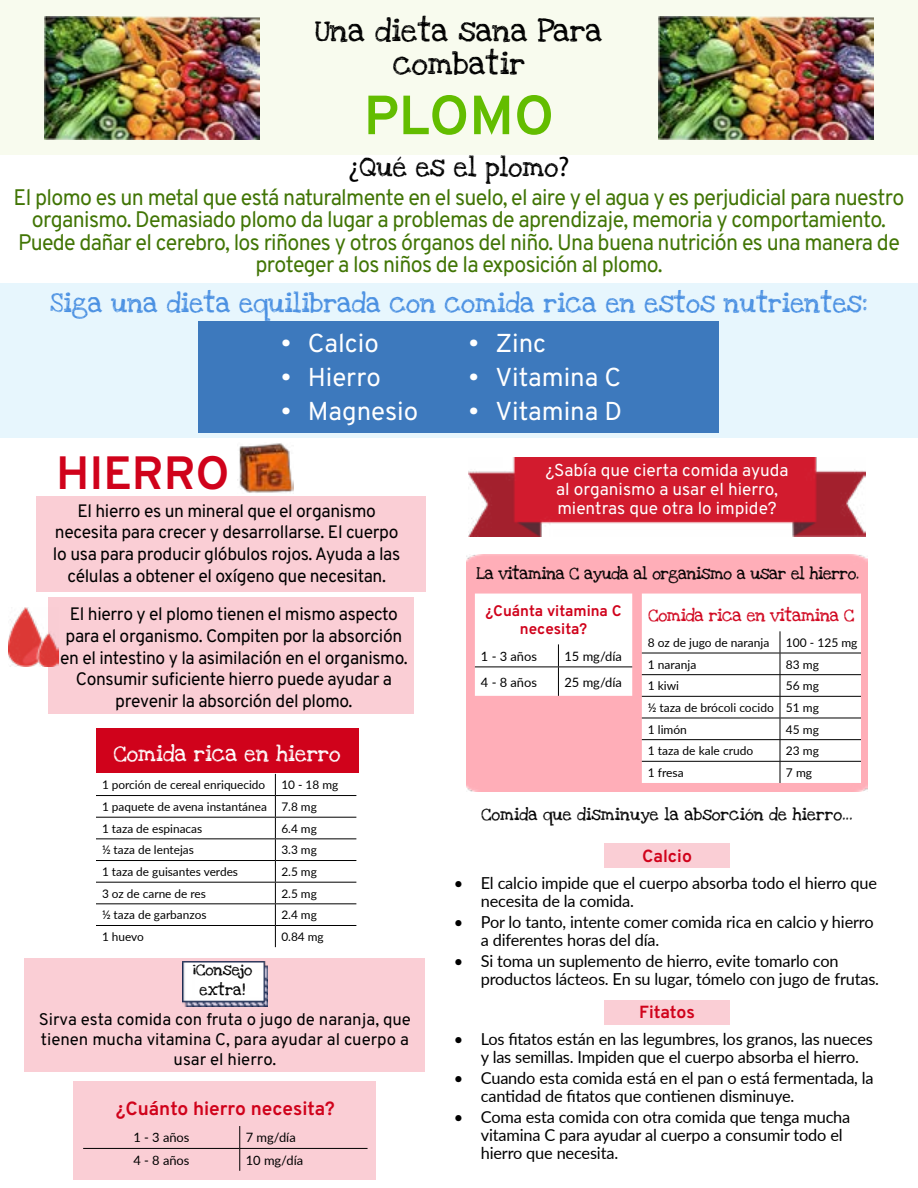
<style>
.page{position:relative;width:918px;height:1188px;background:#fff}
.page>*{position:absolute;margin:0;border:0;box-sizing:border-box;transform-origin:0 0}
.t1{font:700 55.05px "Overpass";color:#63bd00}
.t2{font:700 46.65px "Overpass";color:#d0021b}
.t3{font:32.25px/33px "Love Ya Like A Sister";color:#000;text-align:center}
.t4{font:28.2px "Love Ya Like A Sister";color:#4a90e2}
.t5{font:28.2px "Love Ya Like A Sister";color:#000}
.t6{font:25.8px "Overpass";color:#fff}
.t7{font:22.95px "Love Ya Like A Sister";color:#fff}
.t8{font:22.5px/22.5px "Overpass";letter-spacing:-.03em;color:#417505;text-align:center;scale:.95 1}
.t9{font:700 19.2px "Overpass";color:#d0021b}
.t10{font:18px/21.6px "Overpass";letter-spacing:-.02em;color:#000;text-align:center}
.t11{font:18px "Love Ya Like A Sister";letter-spacing:-.02em;color:#d0021b}
.t12{font:17.7px "Love Ya Like A Sister";letter-spacing:-.01em;color:#000}
.t13{font:700 17.55px "Overpass";color:#d0021b}
.t14{font:17.25px/18.8px "Overpass";color:#fff;text-align:center}
.t15{font:16.8px/20.1px "Overpass";color:#000;text-align:center}
.t16{font:16.5px/18px "Lato";letter-spacing:-.01em;color:#000}
.t17{font:16.5px/19.8px "Love Ya Like A Sister";color:#000;text-align:center}
.t18{font:700 15.3px/18.3px "Overpass";color:#d0021b;text-align:center}
.t19{font:12.9px "Lato";color:#000}
.t20{font:12px/21.6px "Lato";color:#000;text-align:justify}
.t21{font:11.85px/21.6px "Lato";color:#000}
.s1{font-family:"Myriad Pro"}
</style>
<div class="page">
<div style="left:1px;top:1px;width:917px;height:154px;background:#f8fbee"></div>
<img style="left:239px;top:443px;width:55px;height:50px">
<img style="left:44px;top:16px;width:215px;height:123px">
<img style="left:659px;top:16px;width:215px;height:123px">
<img style="left:468px;top:457px;width:398px;height:80px">
<div style="left:0;top:284px;width:918px;height:154px;background:#e7f6fd"></div>
<div style="left:199px;top:322px;width:520px;height:111px;background:#3d79bd"></div>
<div style="left:36px;top:496px;width:389px;height:96px;background:#faced5"></div>
<div style="left:48px;top:597px;width:366px;height:117px;background:#faced5"></div>
<div style="left:24px;top:958px;width:401px;height:114px;background:#faced5"></div>
<div style="left:74px;top:1081px;width:302px;height:99px;background:#faced5"></div>
<div style="left:604px;top:1000px;width:126px;height:24px;background:#faced5"></div>
<div style="left:604px;top:844px;width:126px;height:24px;background:#faced5"></div>
<img style="left:9px;top:607px;width:50px;height:59px">
<div style="left:467px;top:555px;width:400px;height:236px;background:#ffaeb8"></div>
<img style="left:182px;top:962px;width:86px;height:44px">
<div style="left:96px;top:728px;width:262px;height:44px;background:#d0021b"></div>
<svg style="left:475px;top:594px;width:157px;height:102px"></svg>
<hr style="left:83px;top:1148px;width:157px;height:1px;background:#000">
<hr style="left:240px;top:1148px;width:128px;height:1px;background:#000">
<svg style="left:239px;top:1126px;width:1px;height:45px"></svg>
<svg style="left:642px;top:594px;width:219px;height:189px"></svg>
<svg style="left:96px;top:774px;width:260px;height:173px"></svg>
<hr style="left:96px;top:795px;width:179px;height:1px;background:#000">
<hr style="left:275px;top:795px;width:81px;height:1px;background:#000">
<hr style="left:96px;top:817px;width:179px;height:1px;background:#000">
<hr style="left:275px;top:817px;width:81px;height:1px;background:#000">
<hr style="left:96px;top:838px;width:179px;height:1px;background:#000">
<hr style="left:275px;top:838px;width:81px;height:1px;background:#000">
<hr style="left:96px;top:860px;width:179px;height:1px;background:#000">
<hr style="left:275px;top:860px;width:81px;height:1px;background:#000">
<hr style="left:96px;top:882px;width:179px;height:1px;background:#000">
<hr style="left:275px;top:882px;width:81px;height:1px;background:#000">
<hr style="left:96px;top:903px;width:179px;height:1px;background:#000">
<hr style="left:275px;top:903px;width:81px;height:1px;background:#000">
<svg style="left:275px;top:774px;width:1px;height:173px"></svg>
<hr style="left:96px;top:925px;width:179px;height:1px;background:#000">
<hr style="left:275px;top:925px;width:81px;height:1px;background:#000">
<h3 class="t3" style="left:315px;top:15px;width:289px">Una dieta sana Para combatir</h3>
<h1 class="t1" style="left:364px;top:76px;width:192px">PLOMO</h1>
<h3 class="t5" style="left:348px;top:150px;width:223px"><span class="s1">¿</span>Qué es el plomo<span class="s1">?</span></h3>
<p class="t8" style="left:14px;top:186px;width:939px">El plomo es un metal que está naturalmente en el suelo, el aire y el agua y es perjudicial para nuestro organismo. Demasiado plomo da lugar a problemas de aprendizaje, memoria y comportamiento.<br>Puede dañar el cerebro, los riñones y otros órganos del niño. Una buena nutrición es una manera de proteger a los niños de la exposición al plomo.</p>
<h3 class="t4" style="left:50px;top:286px;width:819px">Siga una dieta equilibrada con comida rica en estos nutrientes:</h3>
<h3 class="t6" style="left:281px;top:324px;width:100px">• Calcio</h3>
<h3 class="t6" style="left:281px;top:358px;width:102px">• Hierro</h3>
<h3 class="t6" style="left:281px;top:392px;width:139px">• Magnesio</h3>
<h3 class="t6" style="left:468px;top:324px;width:79px">• Zinc</h3>
<h3 class="t6" style="left:468px;top:358px;width:154px">• Vitamina C</h3>
<h3 class="t6" style="left:468px;top:392px;width:155px">• Vitamina D</h3>
<h2 class="t2" style="left:56px;top:440px;width:175px">HIERRO</h2>
<p class="t10" style="left:53px;top:500px;width:349px">El hierro es un mineral que el organismo necesita para crecer y desarrollarse. El cuerpo lo usa para producir glóbulos rojos. Ayuda a las células a obtener el oxígeno que necesitan.</p>
<p class="t10" style="left:60px;top:604px;width:349px">El hierro y el plomo tienen el mismo aspecto para el organismo. Compiten por la absorción en el intestino y la asimilación en el organismo.<br>Consumir suficiente hierro puede ayudar a prevenir la absorción del plomo.</p>
<h3 class="t7" style="left:114px;top:740px;width:228px">Comida rica en hierro</h3>
<p class="t21" style="left:102px;top:774px;width:165px">1 porción de cereal enriquecido</p>
<p class="t21" style="left:102px;top:774px;width:238px;text-indent:179px">10 - 18 mg<br>1 paquete de avena instantánea 7.8 mg<br>1 taza de espinacas</p>
<p class="t21" style="left:281px;top:817px;width:37px">6.4 mg</p>
<p class="t21" style="left:102px;top:839px;width:93px">½ taza de lentejas</p>
<p class="t21" style="left:281px;top:839px;width:37px">3.3 mg</p>
<p class="t21" style="left:102px;top:861px;width:138px">1 taza de guisantes verdes</p>
<p class="t21" style="left:281px;top:861px;width:37px">2.5 mg</p>
<p class="t21" style="left:102px;top:882px;width:105px">3 oz de carne de res</p>
<p class="t21" style="left:281px;top:882px;width:37px">2.5 mg</p>
<p class="t21" style="left:102px;top:904px;width:106px">½ taza de garbanzos</p>
<p class="t21" style="left:281px;top:904px;width:37px">2.4 mg</p>
<p class="t21" style="left:102px;top:926px;width:43px">1 huevo</p>
<p class="t21" style="left:281px;top:926px;width:44px">0.84 mg</p>
<p class="t17" style="left:192px;top:961px;width:61px">¡Consejo extra!</p>
<p class="t15" style="left:39px;top:1009px;width:374px">Sirva esta comida con fruta o jugo de naranja, que tienen mucha vitamina C, para ayudar al cuerpo a usar el hierro.</p>
<p class="t9" style="left:116px;top:1095px;width:221px">¿Cuánto hierro necesita?</p>
<p class="t19" style="left:133px;top:1129px;width:58px">1 - 3 años</p>
<p class="t19" style="left:246px;top:1129px;width:52px">7 mg/día</p>
<p class="t19" style="left:133px;top:1151px;width:58px">4 - 8 años</p>
<p class="t19" style="left:246px;top:1151px;width:59px">10 mg/día</p>
<p class="t14" style="left:545px;top:461px;width:245px">¿Sabía que cierta comida ayuda al organismo a usar el hierro, mientras que otra lo impide?</p>
<p class="t12" style="left:476px;top:563px;width:384px">La vitamina C ayuda al organismo a usar el hierro.</p>
<p class="t18" style="left:486px;top:601px;width:138px">¿Cuánta vitamina C necesita?</p>
<p class="t19" style="left:481px;top:647px;width:58px">1 - 3 años</p>
<p class="t19" style="left:564px;top:647px;width:59px">15 mg/día</p>
<p class="t19" style="left:481px;top:673px;width:58px">4 - 8 años</p>
<p class="t19" style="left:564px;top:673px;width:59px">25 mg/día</p>
<p class="t11" style="left:649px;top:604px;width:207px">Comida rica en vitamina C</p>
<p class="t20" style="left:648px;top:631px;width:123px">8 oz de jugo de naranja</p>
<p class="t20" style="left:786px;top:631px;width:73px">100 - 125 mg</p>
<p class="t20" style="left:648px;top:653px;width:50px">1 naranja</p>
<p class="t20" style="left:786px;top:653px;width:35px">83 mg</p>
<p class="t20" style="left:648px;top:675px;width:33px">1 kiwi</p>
<p class="t20" style="left:648px;top:675px;width:173px;text-indent:138px">56 mg ½ taza de brócoli cocido 51 mg 1 limón</p>
<p class="t20" style="left:786px;top:718px;width:35px">45 mg</p>
<p class="t20" style="left:648px;top:740px;width:107px">1 taza de kale crudo</p>
<p class="t20" style="left:786px;top:740px;width:35px">23 mg</p>
<p class="t20" style="left:648px;top:761px;width:37px">1 fresa</p>
<p class="t20" style="left:786px;top:761px;width:28px">7 mg</p>
<p class="t12" style="left:482px;top:804px;width:373px">Comida que disminuye la absorción de hierro...</p>
<p class="t13" style="left:642px;top:843px;width:51px">Calcio</p>
<p class="t16" style="left:481px;top:873px;width:398px;text-indent:-27px">• El calcio impide que el cuerpo absorba todo el hierro que necesita de la comida.</p>
<p class="t16" style="left:481px;top:912px;width:394px;text-indent:-27px">• Por lo tanto, intente comer comida rica en calcio y hierro a diferentes horas del día.</p>
<p class="t16" style="left:481px;top:951px;width:400px;text-indent:-27px">• Si toma un suplemento de hierro, evite tomarlo con productos lácteos. En su lugar, tómelo con jugo de frutas.</p>
<p class="t13" style="left:639px;top:999px;width:57px">Fitatos</p>
<p class="t16" style="left:481px;top:1029px;width:394px;text-indent:-27px">• Los fitatos están en las legumbres, los granos, las nueces y las semillas. Impiden que el cuerpo absorba el hierro.</p>
<p class="t16" style="left:481px;top:1068px;width:394px;text-indent:-27px">• Cuando esta comida está en el pan o está fermentada, la cantidad de fitatos que contienen disminuye.</p>
<p class="t16" style="left:481px;top:1107px;width:371px;text-indent:-27px">• Coma esta comida con otra comida que tenga mucha vitamina C para ayudar al cuerpo a consumir todo el hierro que necesita.</p>
</div>
